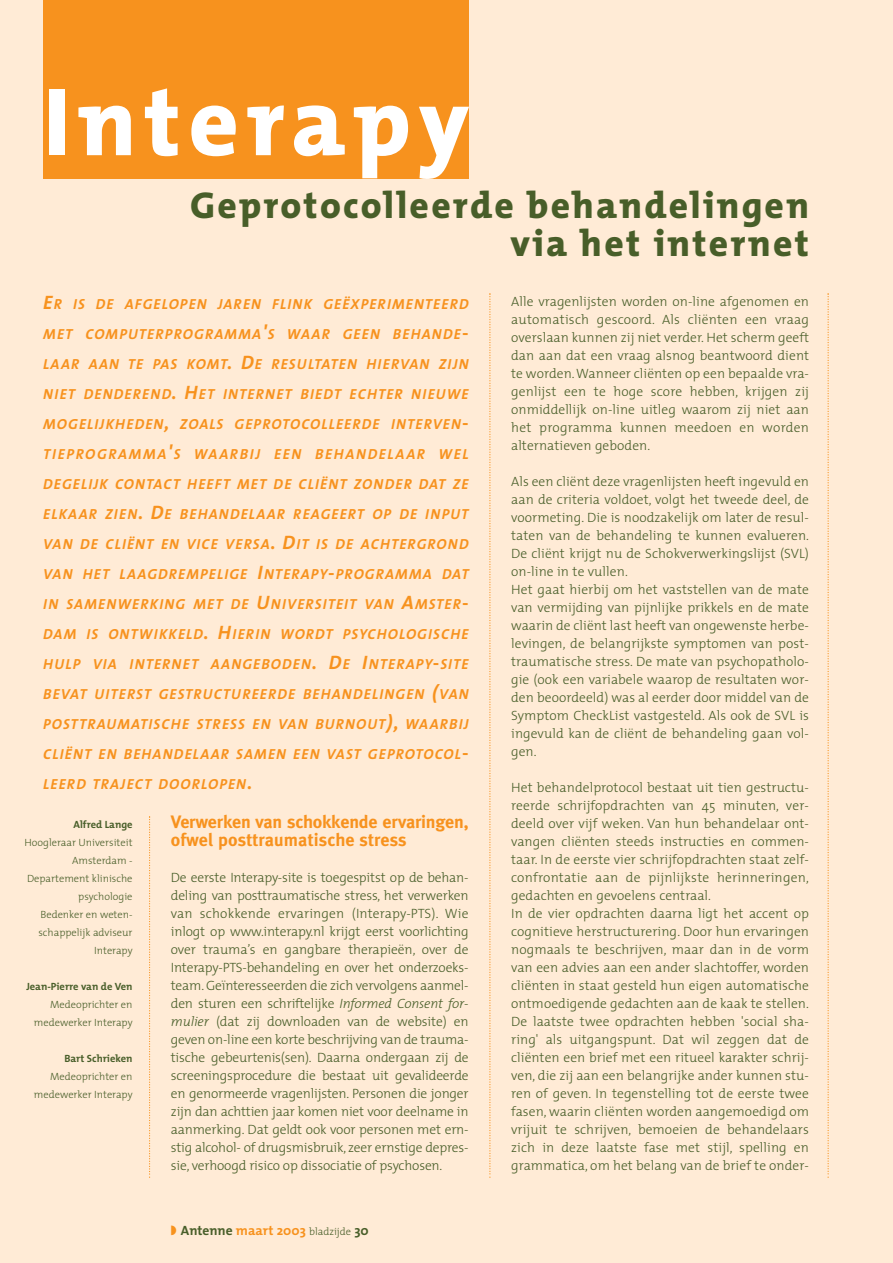
<style>
.page{position:relative;width:893px;height:1263px;background:#fff}
.page>*{position:absolute;margin:0;border:0;box-sizing:border-box;transform-origin:0 0}
.t1{font:800 97.5px "The Mix";letter-spacing:.075em;color:#fff}
.t2{font:800 37.5px/37.5px "The Mix";letter-spacing:.06em;color:#485e29;text-align:right}
.t3{font:700 18px/18px "Meta Plus";letter-spacing:-.01em;color:#f7921e}
.t4{font:italic 700 14.7px/30px "The Mix";letter-spacing:.08em;color:#f7921e;text-align:justify}
.t5{font:300 13.5px/18px "The Mix";letter-spacing:.005em;color:#485e29;text-align:justify}
.t6{font:700 13.5px "The Mix";color:#485e29}
.t7{font:300 10.5px/18px "The Mix";color:#485e29;text-align:right}
.t8{font:700 10.5px "The Mix";color:#485e29}
.s1{font-size:19.5px}
.s2{font-style:italic}
.s3{color:#f7921e}
.s4{font-weight:300;font-size:10.5px}
</style>
<div class="page">
<div style="left:0;top:0;width:892px;height:1263px;background:#ffebd6"></div>
<div style="left:43px;top:0;width:425px;height:179px;background:#f7921e"></div>
<svg style="left:489px;top:293px;width:1px;height:885px"></svg>
<svg style="left:149px;top:816px;width:1px;height:362px"></svg>
<svg style="left:827px;top:293px;width:1px;height:885px"></svg>
<h1 class="t1" style="left:43px;top:83px;width:427px">Interapy</h1>
<h2 class="t2" style="left:190px;top:190px;width:620px">Geprotocolleerde behandelingen via het internet</h2>
<p class="t4" style="left:43px;top:290px;width:427px"><span class="s1">E</span>R IS DE AFGELOPEN JAREN FLINK GEËXPERIMENTEERD MET COMPUTERPROGRAMMA<span class="s1">'</span>S WAAR GEEN BEHANDE<span class="s1">-</span>LAAR AAN TE PAS KOMT<span class="s1">. D</span>E RESULTATEN HIERVAN ZIJN NIET DENDEREND<span class="s1">. H</span>ET INTERNET BIEDT ECHTER NIEUWE MOGELIJKHEDEN<span class="s1">,</span> ZOALS GEPROTOCOLLEERDE INTERVEN<span class="s1">-</span>TIEPROGRAMMA<span class="s1">'</span>S WAARBIJ EEN BEHANDELAAR WEL DEGELIJK CONTACT HEEFT MET DE CLIËNT ZONDER DAT ZE ELKAAR ZIEN<span class="s1">. D</span>E BEHANDELAAR REAGEERT OP DE INPUT VAN DE CLIËNT EN VICE VERSA<span class="s1">. D</span>IT IS DE ACHTERGROND VAN HET LAAGDREMPELIGE <span class="s1">I</span>NTERAPY<span class="s1">-</span>PROGRAMMA DAT IN SAMENWERKING MET DE <span class="s1">U</span>NIVERSITEIT VAN <span class="s1">A</span>MSTER<span class="s1">-</span>DAM IS ONTWIKKELD<span class="s1">. H</span>IERIN WORDT PSYCHOLOGISCHE HULP VIA INTERNET AANGEBODEN<span class="s1">. D</span>E <span class="s1">I</span>NTERAPY<span class="s1">-</span>SITE BEVAT UITERST GESTRUCTUREERDE BEHANDELINGEN <span class="s1">(</span>VAN POSTTRAUMATISCHE STRESS EN VAN BURNOUT<span class="s1">),</span> WAARBIJ CLIËNT EN BEHANDELAAR SAMEN EEN VAST GEPROTOCOL<span class="s1">-</span>LEERD TRAJECT DOORLOPEN<span class="s1">.</span></p>
<p class="t8" style="left:73px;top:820px;width:61px">Alfred Lange</p>
<p class="t7" style="left:25px;top:835px;width:109px">Hoogleraar Universiteit<br>Amsterdam -<br>Departement klinische psychologie<br>Bedenker en weten&shy;schappelijk adviseur<br>Interapy</p>
<p class="t8" style="left:26px;top:982px;width:108px">Jean-Pierre van de Ven</p>
<p class="t7" style="left:34px;top:997px;width:100px">Medeoprichter en medewerker Interapy</p>
<p class="t8" style="left:64px;top:1054px;width:70px">Bart Schrieken</p>
<p class="t7" style="left:34px;top:1069px;width:100px">Medeoprichter en medewerker Interapy</p>
<h3 class="t3" style="left:171px;top:814px;width:299px">Verwerken van schokkende ervaringen, ofwel posttraumatische stress</h3>
<p class="t5" style="left:171px;top:870px;width:299px">De eerste Interapy-site is toegespitst op de behan&shy;deling van posttraumatische stress, het verwerken van schokkende ervaringen (Interapy-PTS). Wie inlogt op www.interapy.nl krijgt eerst voorlichting over trauma’s en gangbare therapieën, over de Interapy-PTS-behandeling en over het onderzoeks&shy;team. Geïnteresseerden die zich vervolgens aanmel&shy;den sturen een schriftelijke <span class="s2">Informed Consent for&shy;mulier</span> (dat zij downloaden van de website) en geven on-line een korte beschrijving van de trauma&shy;tische gebeurtenis(sen). Daarna ondergaan zij de screeningsprocedure die bestaat uit gevalideerde en genormeerde vragenlijsten. Personen die jonger zijn dan achttien jaar komen niet voor deelname in aanmerking. Dat geldt ook voor personen met ern&shy;stig alcohol- of drugsmisbruik, zeer ernstige depres&shy;sie, verhoogd risico op dissociatie of psychosen.</p>
<p class="t6" style="left:171px;top:1225px;width:199px"><span class="s3">◗</span> Antenne <span class="s3">maart 2003</span> <span class="s4">bladzijde</span> 30</p>
<p class="t5" style="left:511px;top:294px;width:299px">Alle vragenlijsten worden on-line afgenomen en automatisch gescoord. Als cliënten een vraag overslaan kunnen zij niet verder. Het scherm geeft dan aan dat een vraag alsnog beantwoord dient te worden. Wanneer cliënten op een bepaalde vra&shy;genlijst een te hoge score hebben, krijgen zij onmiddellijk on-line uitleg waarom zij niet aan het programma kunnen meedoen en worden alternatieven geboden.</p>
<p class="t5" style="left:511px;top:474px;width:299px;text-align:left">Als een cliënt deze vragenlijsten heeft ingevuld en aan de criteria voldoet, volgt het tweede deel, de voormeting. Die is noodzakelijk om later de resul&shy;taten van de behandeling te kunnen evalueren.<br>De cliënt krijgt nu de Schokverwerkingslijst (SVL) on-line in te vullen.<br>Het gaat hierbij om het vaststellen van de mate van vermijding van pijnlijke prikkels en de mate waarin de cliënt last heeft van ongewenste herbe&shy;levingen, de belangrijkste symptomen van post&shy;traumatische stress. De mate van psychopatholo&shy;gie (ook een variabele waarop de resultaten wor&shy;den beoordeeld) was al eerder door middel van de Symptom CheckList vastgesteld. Als ook de SVL is ingevuld kan de cliënt de behandeling gaan vol&shy;gen.</p>
<p class="t5" style="left:511px;top:780px;width:299px;text-align:left">Het behandelprotocol bestaat uit tien gestructu&shy;reerde schrijfopdrachten van 45 minuten, ver&shy;deeld over vijf weken. Van hun behandelaar ont&shy;vangen cliënten steeds instructies en commen&shy;taar. In de eerste vier schrijfopdrachten staat zelf&shy;confrontatie aan de pijnlijkste herinneringen, gedachten en gevoelens centraal.<br>In de vier opdrachten daarna ligt het accent op cognitieve herstructurering. Door hun ervaringen nogmaals te beschrijven, maar dan in de vorm van een advies aan een ander slachtoffer, worden cliënten in staat gesteld hun eigen automatische ontmoedigende gedachten aan de kaak te stellen.<br>De laatste twee opdrachten hebben 'social sha&shy;ring' als uitgangspunt. Dat wil zeggen dat de cliënten een brief met een ritueel karakter schrij&shy;ven, die zij aan een belangrijke ander kunnen stu&shy;ren of geven. In tegenstelling tot de eerste twee fasen, waarin cliënten worden aangemoedigd om vrijuit te schrijven, bemoeien de behandelaars zich in deze laatste fase met stijl, spelling en grammatica, om het belang van de brief te onder-</p>
</div>
